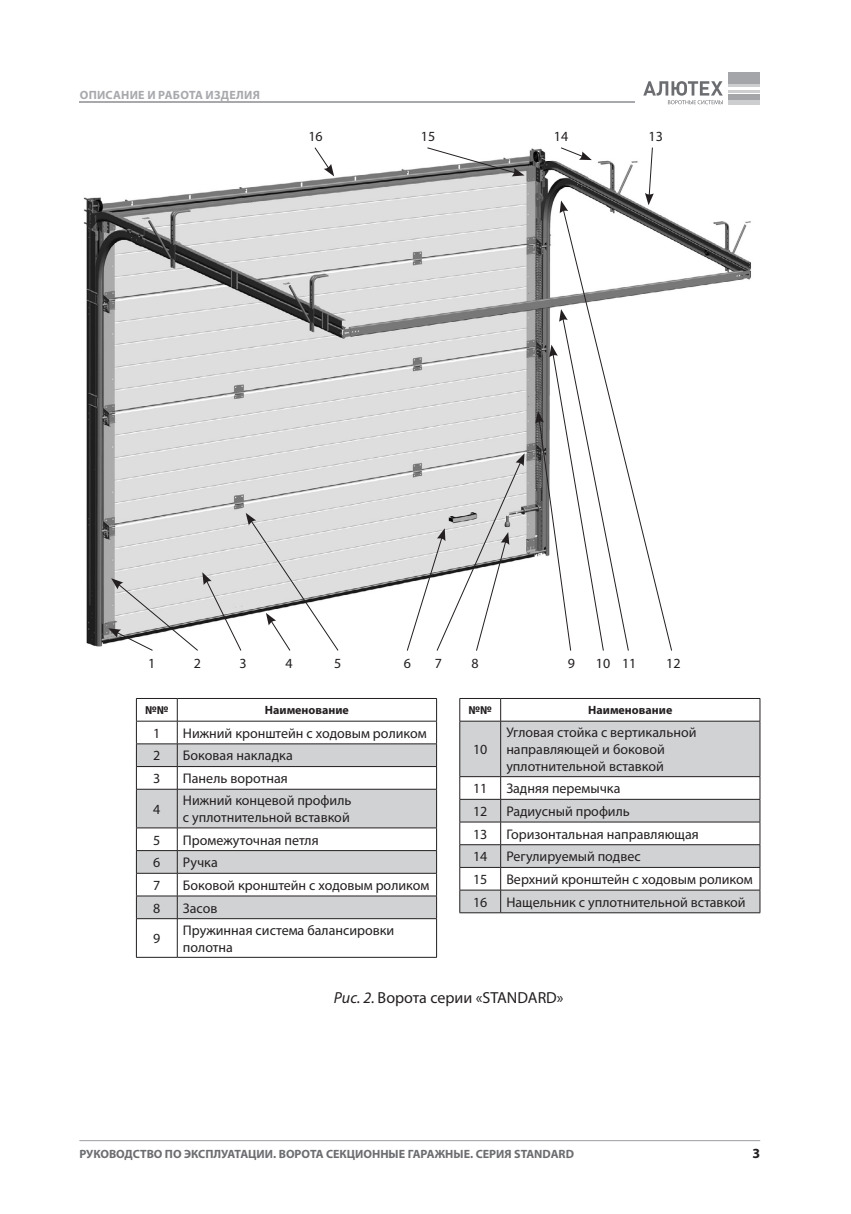
<style>
.page{position:relative;width:851px;height:1214px;background:#fff}
.page>*{position:absolute;margin:0;border:0;box-sizing:border-box;transform-origin:0 0}
.Подпись_иллюстаций{font:16px "Myriad Pro";color:#231f20}
.Основной_текст{font:14px/16.8px "Myriad Pro";color:#231f20}
.t1{font:700 14px "Myriad Pro";color:#231f20}
.t2{font:700 12px "Myriad Pro";color:#6c6d70}
.t3{font:700 12px "Myriad Pro";color:#231f20}
.Название_разделов__В{font:700 12px "Myriad Pro";letter-spacing:.02em;color:#a8a9ad}
.s1{font-style:italic}
</style>
<div class="page">
<hr style="left:79px;top:1139px;width:681px;height:1px;background:#a8a9ad">
<svg style="left:643px;top:81px;width:79px;height:23px"></svg>
<div style="left:727px;top:72px;width:32px;height:11px;background:#a4a5a9"></div>
<div style="left:727px;top:94px;width:32px;height:6px;background:#a4a5a9"></div>
<hr style="left:727px;top:100px;width:32px;height:4px;background:#cdced0">
<hr style="left:727px;top:84px;width:32px;height:3px;background:#cdced0">
<hr style="left:727px;top:90px;width:32px;height:3px;background:#cdced0">
<hr style="left:79px;top:101px;width:556px;height:2px;background:#a8a9ad">
<img style="left:83px;top:148px;width:668px;height:499px">
<svg style="left:426px;top:147px;width:98px;height:29px"></svg>
<svg style="left:314px;top:147px;width:20px;height:29px"></svg>
<svg style="left:560px;top:147px;width:31px;height:13px"></svg>
<svg style="left:644px;top:147px;width:9px;height:58px"></svg>
<svg style="left:562px;top:208px;width:110px;height:443px"></svg>
<svg style="left:559px;top:200px;width:9px;height:13px"></svg>
<svg style="left:535px;top:309px;width:94px;height:342px"></svg>
<svg style="left:108px;top:513px;width:231px;height:138px"></svg>
<svg style="left:406px;top:453px;width:118px;height:198px"></svg>
<svg style="left:137px;top:744px;width:299px;height:174px;fill:#d1d2d4"></svg>
<hr style="left:136px;top:743px;width:41px;height:1px;background:#231f20">
<hr style="left:177px;top:743px;width:260px;height:1px;background:#231f20">
<hr style="left:136px;top:766px;width:41px;height:1px;background:#231f20">
<hr style="left:177px;top:766px;width:260px;height:1px;background:#231f20">
<hr style="left:136px;top:788px;width:41px;height:1px;background:#231f20">
<hr style="left:177px;top:788px;width:260px;height:1px;background:#231f20">
<hr style="left:177px;top:789px;width:1px;height:38px;background:#231f20">
<hr style="left:136px;top:827px;width:41px;height:1px;background:#231f20">
<hr style="left:177px;top:827px;width:260px;height:1px;background:#231f20">
<hr style="left:136px;top:850px;width:41px;height:1px;background:#231f20">
<hr style="left:177px;top:850px;width:260px;height:1px;background:#231f20">
<hr style="left:136px;top:872px;width:41px;height:1px;background:#231f20">
<hr style="left:177px;top:872px;width:260px;height:1px;background:#231f20">
<hr style="left:136px;top:895px;width:41px;height:1px;background:#231f20">
<hr style="left:177px;top:895px;width:260px;height:1px;background:#231f20">
<svg style="left:177px;top:828px;width:1px;height:90px"></svg>
<hr style="left:136px;top:918px;width:41px;height:1px;background:#231f20">
<hr style="left:177px;top:918px;width:260px;height:1px;background:#231f20">
<hr style="left:177px;top:918px;width:1px;height:38px;background:#231f20">
<hr style="left:136px;top:956px;width:41px;height:1px;background:#231f20">
<hr style="left:177px;top:956px;width:260px;height:1px;background:#231f20">
<hr style="left:136px;top:789px;width:1px;height:38px;background:#231f20">
<hr style="left:436px;top:789px;width:1px;height:38px;background:#231f20">
<svg style="left:136px;top:828px;width:1px;height:90px"></svg>
<svg style="left:436px;top:828px;width:1px;height:90px"></svg>
<hr style="left:136px;top:918px;width:1px;height:38px;background:#231f20">
<hr style="left:436px;top:918px;width:1px;height:38px;background:#231f20">
<hr style="left:136px;top:698px;width:41px;height:1px;background:#231f20">
<svg style="left:136px;top:698px;width:1px;height:91px"></svg>
<hr style="left:177px;top:698px;width:260px;height:1px;background:#231f20">
<svg style="left:177px;top:698px;width:1px;height:91px"></svg>
<svg style="left:436px;top:698px;width:1px;height:91px"></svg>
<hr style="left:136px;top:720px;width:41px;height:1px;background:#231f20">
<hr style="left:177px;top:720px;width:260px;height:1px;background:#231f20">
<svg style="left:460px;top:721px;width:299px;height:191px;fill:#d1d2d4"></svg>
<hr style="left:500px;top:721px;width:1px;height:55px;background:#231f20">
<hr style="left:459px;top:776px;width:41px;height:1px;background:#231f20">
<hr style="left:500px;top:776px;width:260px;height:1px;background:#231f20">
<hr style="left:459px;top:798px;width:41px;height:1px;background:#231f20">
<hr style="left:500px;top:798px;width:260px;height:1px;background:#231f20">
<hr style="left:459px;top:821px;width:41px;height:1px;background:#231f20">
<hr style="left:500px;top:821px;width:260px;height:1px;background:#231f20">
<hr style="left:459px;top:844px;width:41px;height:1px;background:#231f20">
<hr style="left:500px;top:844px;width:260px;height:1px;background:#231f20">
<hr style="left:459px;top:867px;width:41px;height:1px;background:#231f20">
<hr style="left:500px;top:867px;width:260px;height:1px;background:#231f20">
<hr style="left:459px;top:889px;width:41px;height:1px;background:#231f20">
<hr style="left:500px;top:889px;width:260px;height:1px;background:#231f20">
<svg style="left:500px;top:776px;width:1px;height:136px"></svg>
<hr style="left:459px;top:721px;width:1px;height:55px;background:#231f20">
<hr style="left:759px;top:721px;width:1px;height:55px;background:#231f20">
<svg style="left:459px;top:776px;width:1px;height:136px"></svg>
<svg style="left:759px;top:776px;width:1px;height:136px"></svg>
<hr style="left:459px;top:912px;width:41px;height:1px;background:#231f20">
<hr style="left:500px;top:912px;width:260px;height:1px;background:#231f20">
<hr style="left:459px;top:698px;width:41px;height:1px;background:#231f20">
<svg style="left:459px;top:698px;width:1px;height:22px"></svg>
<hr style="left:500px;top:698px;width:260px;height:1px;background:#231f20">
<svg style="left:500px;top:698px;width:1px;height:22px"></svg>
<svg style="left:759px;top:699px;width:1px;height:21px"></svg>
<hr style="left:459px;top:720px;width:41px;height:1px;background:#231f20">
<hr style="left:500px;top:720px;width:260px;height:1px;background:#231f20">
<p class="Название_разделов__В" style="left:80px;top:87px;width:181px">ОПИСАНИЕ И РАБОТА ИЗДЕЛИЯ</p>
<p class="Основной_текст" style="left:308px;top:128px;width:16px">16</p>
<p class="Основной_текст" style="left:421px;top:128px;width:16px">15</p>
<p class="Основной_текст" style="left:554px;top:128px;width:16px">14</p>
<p class="Основной_текст" style="left:648px;top:128px;width:16px">13</p>
<p class="Основной_текст" style="left:148px;top:654px;width:9px">1</p>
<p class="Основной_текст" style="left:194px;top:654px;width:9px">2</p>
<p class="Основной_текст" style="left:239px;top:654px;width:9px">3</p>
<p class="Основной_текст" style="left:285px;top:654px;width:9px">4</p>
<p class="Основной_текст" style="left:334px;top:654px;width:9px">5</p>
<p class="Основной_текст" style="left:403px;top:654px;width:9px">6</p>
<p class="Основной_текст" style="left:434px;top:654px;width:9px">7</p>
<p class="Основной_текст" style="left:471px;top:654px;width:9px">8</p>
<p class="Основной_текст" style="left:567px;top:654px;width:9px">9</p>
<p class="Основной_текст" style="left:595px;top:654px;width:42px">10 11</p>
<p class="Основной_текст" style="left:666px;top:654px;width:16px">12</p>
<p class="t3" style="left:145px;top:702px;width:25px">№№</p>
<p class="t3" style="left:265px;top:702px;width:85px">Наименование</p>
<p class="Основной_текст" style="left:153px;top:724px;width:9px">1</p>
<p class="Основной_текст" style="left:183px;top:724px;width:245px">Нижний кронштейн с ходовым роликом</p>
<p class="Основной_текст" style="left:153px;top:747px;width:9px">2</p>
<p class="Основной_текст" style="left:183px;top:747px;width:111px">Боковая накладка</p>
<p class="Основной_текст" style="left:153px;top:769px;width:9px">3</p>
<p class="Основной_текст" style="left:183px;top:769px;width:106px">Панель воротная</p>
<p class="Основной_текст" style="left:153px;top:800px;width:9px">4</p>
<p class="Основной_текст" style="left:183px;top:792px;width:170px">Нижний концевой профиль с уплотнительной вставкой</p>
<p class="Основной_текст" style="left:153px;top:831px;width:9px">5</p>
<p class="Основной_текст" style="left:183px;top:831px;width:137px">Промежуточная петля</p>
<p class="Основной_текст" style="left:153px;top:853px;width:9px">6</p>
<p class="Основной_текст" style="left:183px;top:853px;width:36px">Ручка</p>
<p class="Основной_текст" style="left:153px;top:876px;width:9px">7</p>
<p class="Основной_текст" style="left:183px;top:876px;width:248px">Боковой кронштейн с ходовым роликом</p>
<p class="Основной_текст" style="left:153px;top:899px;width:9px">8</p>
<p class="Основной_текст" style="left:183px;top:899px;width:36px">Засов</p>
<p class="Основной_текст" style="left:153px;top:929px;width:9px">9</p>
<p class="Основной_текст" style="left:183px;top:921px;width:213px">Пружинная система балансировки полотна</p>
<p class="t3" style="left:468px;top:702px;width:25px">№№</p>
<p class="t3" style="left:588px;top:702px;width:85px">Наименование</p>
<p class="Основной_текст" style="left:473px;top:740px;width:16px">10</p>
<p class="Основной_текст" style="left:506px;top:724px;width:192px">Угловая стойка с вертикальной направляющей и боковой уплотнительной вставкой</p>
<p class="Основной_текст" style="left:473px;top:779px;width:16px">11</p>
<p class="Основной_текст" style="left:506px;top:779px;width:116px">Задняя перемычка</p>
<p class="Основной_текст" style="left:473px;top:802px;width:16px">12</p>
<p class="Основной_текст" style="left:506px;top:802px;width:125px">Радиусный профиль</p>
<p class="Основной_текст" style="left:473px;top:825px;width:16px">13</p>
<p class="Основной_текст" style="left:506px;top:825px;width:194px">Горизонтальная направляющая</p>
<p class="Основной_текст" style="left:473px;top:847px;width:16px">14</p>
<p class="Основной_текст" style="left:506px;top:847px;width:136px">Регулируемый подвес</p>
<p class="Основной_текст" style="left:473px;top:870px;width:16px">15</p>
<p class="Основной_текст" style="left:506px;top:870px;width:248px">Верхний кронштейн с ходовым роликом</p>
<p class="Основной_текст" style="left:473px;top:893px;width:16px">16</p>
<p class="Основной_текст" style="left:506px;top:893px;width:241px">Нащельник с уплотнительной вставкой</p>
<p class="Подпись_иллюстаций" style="left:334px;top:987px;width:231px"><span class="s1">Рис. 2.</span> Ворота серии «STANDARD»</p>
<p class="t2" style="left:79px;top:1145px;width:496px">РУКОВОДСТВО ПО ЭКСПЛУАТАЦИИ. ВОРОТА СЕКЦИОННЫЕ ГАРАЖНЫЕ. СЕРИЯ STANDARD</p>
<p class="t1" style="left:752px;top:1143px;width:9px">3</p>
</div>
